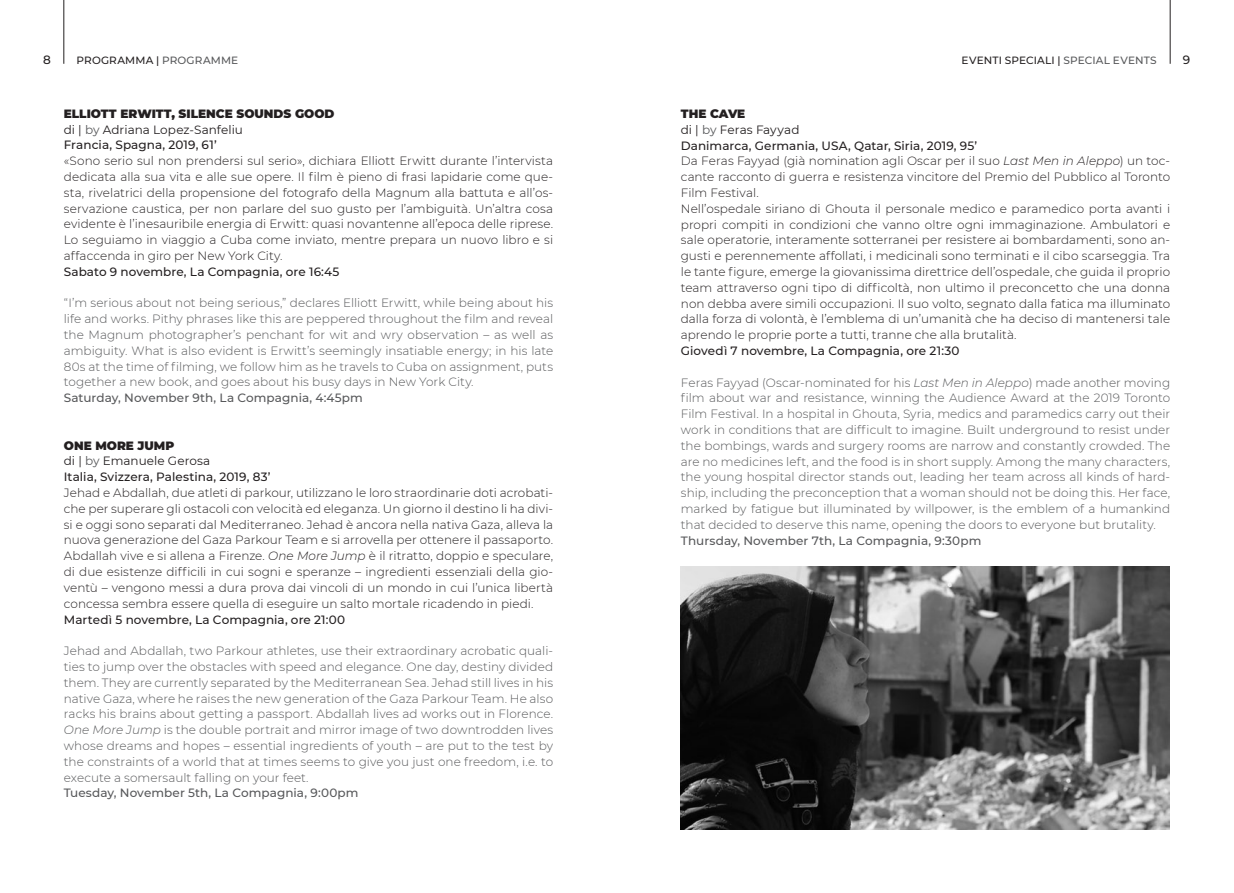
<style>
.page{position:relative;width:1234px;height:893px;background:#fff}
.page>*{position:absolute;margin:0;border:0;box-sizing:border-box;transform-origin:0 0}
.t1{font:300 12px/15.8px "Montserrat";letter-spacing:.005em;color:#231f20;text-align:justify}
.t2{font:300 12px/15.8px "Montserrat";letter-spacing:.005em;color:#57585a;text-align:justify}
.t3{font:500 12px/15.8px "Montserrat";letter-spacing:.01em;color:#231f20}
.t4{font:500 12px "Montserrat";letter-spacing:.005em;color:#57585a}
.t5{font:900 12px/15.8px "Montserrat";color:#231f20}
.t6{font:500 10.5px "Montserrat";letter-spacing:.015em;color:#231f20}
.s1{color:#57585a}
.s2{font-weight:400}
.s3{font-weight:400;color:#57585a}
.s4{font-weight:500}
.s5{font-weight:900}
.s6{font-style:italic}
</style>
<div class="page">
<hr style="left:63px;top:0;width:1px;height:64px;background:#231f20">
<hr style="left:1169px;top:0;width:1px;height:64px;background:#231f20">
<img style="left:680px;top:567px;width:489px;height:262px">
<p class="t3" style="left:43px;top:51px;width:9px">8</p>
<p class="t6" style="left:77px;top:53px;width:163px">programma | <span class="s1">programme</span></p>
<p class="t3" style="left:1182px;top:51px;width:9px">9</p>
<p class="t6" style="left:961px;top:53px;width:195px">eventi speciali | <span class="s1">special events</span></p>
<p class="t5" style="left:64px;top:105px;width:272px">ELLIOTT ERWITT, SILENCE SOUNDS GOOD <span class="s2">di |</span> <span class="s3">by</span> <span class="s2">Adriana Lopez-Sanfeliu<br></span><span class="s4">Francia, Spagna, 2019, 61’</span></p>
<p class="t1" style="left:64px;top:153px;width:490px">«Sono serio sul non prendersi sul serio», dichiara Elliott Erwitt durante l’intervista dedicata alla sua vita e alle sue opere. Il film è pieno di frasi lapidarie come que&shy;sta, rivelatrici della propensione del fotografo della Magnum alla battuta e all’os&shy;servazione caustica, per non parlare del suo gusto per l’ambiguità. Un’altra cosa evidente è l’inesauribile energia di Erwitt: quasi novantenne all’epoca delle riprese.<br>Lo seguiamo in viaggio a Cuba come inviato, mentre prepara un nuovo libro e si affaccenda in giro per New York City.</p>
<p class="t3" style="left:64px;top:263px;width:277px">Sabato 9 novembre, La Compagnia, ore 16:45</p>
<p class="t2" style="left:64px;top:295px;width:491px">“I’m serious about not being serious,” declares Elliott Erwitt, while being about his life and works. Pithy phrases like this are peppered throughout the film and reveal the Magnum photographer’s penchant for wit and wry observation – as well as ambiguity. What is also evident is Erwitt’s seemingly insatiable energy; in his late 80s at the time of filming, we follow him as he travels to Cuba on assignment, puts together a new book, and goes about his busy days in New York City.</p>
<p class="t4" style="left:64px;top:390px;width:300px">Saturday, N ovember 9th, La Compagnia, 4:45pm</p>
<p class="t5" style="left:64px;top:437px;width:11px">ONE</p>
<p class="t5" style="left:95px;top:437px;width:11px">MORE</p>
<p class="t3" style="left:64px;top:437px;width:208px;text-indent:74px"><span class="s5">JUMP<br></span><span class="s2">di |</span> <span class="s3">by</span> <span class="s2">Emanuele Gerosa<br></span>Italia, Svizzera, Palestina, 2019, 83’</p>
<p class="t1" style="left:64px;top:485px;width:490px">Jehad e Abdallah, due atleti di parkour, utilizzano le loro straordinarie doti acrobati&shy;che per superare gli ostacoli con velocità ed eleganza. Un giorno il destino li ha divi&shy;si e oggi sono separati dal Mediterraneo. Jehad è ancora nella nativa Gaza, alleva la nuova generazione del Gaza Parkour Team e si arrovella per ottenere il passaporto.<br>Abdallah vive e si allena a Firenze. <span class="s6">One More Jump</span> è il ritratto, doppio e speculare, di due esistenze difficili in cui sogni e speranze – ingredienti essenziali della gio&shy;ventù – vengono messi a dura prova dai vincoli di un mondo in cui l’unica libertà concessa sembra essere quella di eseguire un salto mortale ricadendo in piedi.</p>
<p class="t3" style="left:64px;top:611px;width:283px">M artedì 5 novembre, La Compagnia, ore 21:00</p>
<p class="t2" style="left:64px;top:643px;width:490px">Jehad and Abdallah, two Parkour athletes, use their extraordinary acrobatic quali&shy;ties to jump over the obstacles with speed and elegance. One day, destiny divided them. They are currently separated by the Mediterranean Sea. Jehad still lives in his native Gaza, where he raises the new generation of the Gaza Parkour Team. He also racks his brains about getting a passport. Abdallah lives ad works out in Florence.<br><span class="s6">One More Jump</span> is the double portrait and mirror image of two downtrodden lives whose dreams and hopes – essential ingredients of youth – are put to the test by the constraints of a world that at times seems to give you just one freedom, i.e. to execute a somersault falling on your feet.</p>
<p class="t4" style="left:64px;top:785px;width:296px">Tuesday, N ovember 5th, La Compagnia, 9:00pm</p>
<p class="t1" style="left:680px;top:105px;width:491px;text-align:left"><span class="s5">THE CAVE<br></span><span class="s2">di |</span> <span class="s3">by</span> <span class="s2">Feras Fayyad<br></span><span class="s4">Danimarca, Germania, USA, Qatar, Siria, 2019, 95’<br></span>Da Feras Fayyad (già nomination agli Oscar per il suo <span class="s6">Last Men in Aleppo</span>) un toc&shy;cante racconto di guerra e resistenza vincitore del Premio del Pubblico al Toronto Film Festival.<br>Nell’ospedale siriano di Ghouta il personale medico e paramedico porta avanti i propri compiti in condizioni che vanno oltre ogni immaginazione. Ambulatori e sale operatorie, interamente sotterranei per resistere ai bombardamenti, sono an&shy;gusti e perennemente affollati, i medicinali sono terminati e il cibo scarseggia. Tra le tante figure, emerge la giovanissima direttrice dell’ospedale, che guida il proprio team attraverso ogni tipo di difficoltà, non ultimo il preconcetto che una donna non debba avere simili occupazioni. Il suo volto, segnato dalla fatica ma illuminato dalla forza di volontà, è l’emblema di un’umanità che ha deciso di mantenersi tale aprendo le proprie porte a tutti, tranne che alla brutalità.</p>
<p class="t3" style="left:680px;top:342px;width:280px">Giovedì 7 novembre, La Compagnia, ore 21:30</p>
<p class="t2" style="left:680px;top:374px;width:490px">Feras Fayyad (Oscar-nominated for his <span class="s6">Last Men in Aleppo</span>) made another moving film about war and resistance, winning the Audience Award at the 2019 Toronto Film Festival. In a hospital in Ghouta, Syria, medics and paramedics carry out their work in conditions that are difficult to imagine. Built underground to resist under the bombings, wards and surgery rooms are narrow and constantly crowded. The are no medicines left, and the food is in short supply. Among the many characters, the young hospital director stands out, leading her team across all kinds of hard&shy;ship, including the preconception that a woman should not be doing this. Her face, marked by fatigue but illuminated by willpower, is the emblem of a humankind that decided to deserve this name, opening the doors to everyone but brutality.</p>
<p class="t4" style="left:680px;top:532px;width:302px">Thursday, November 7th, La Compagnia, 9:30pm</p>
</div>
